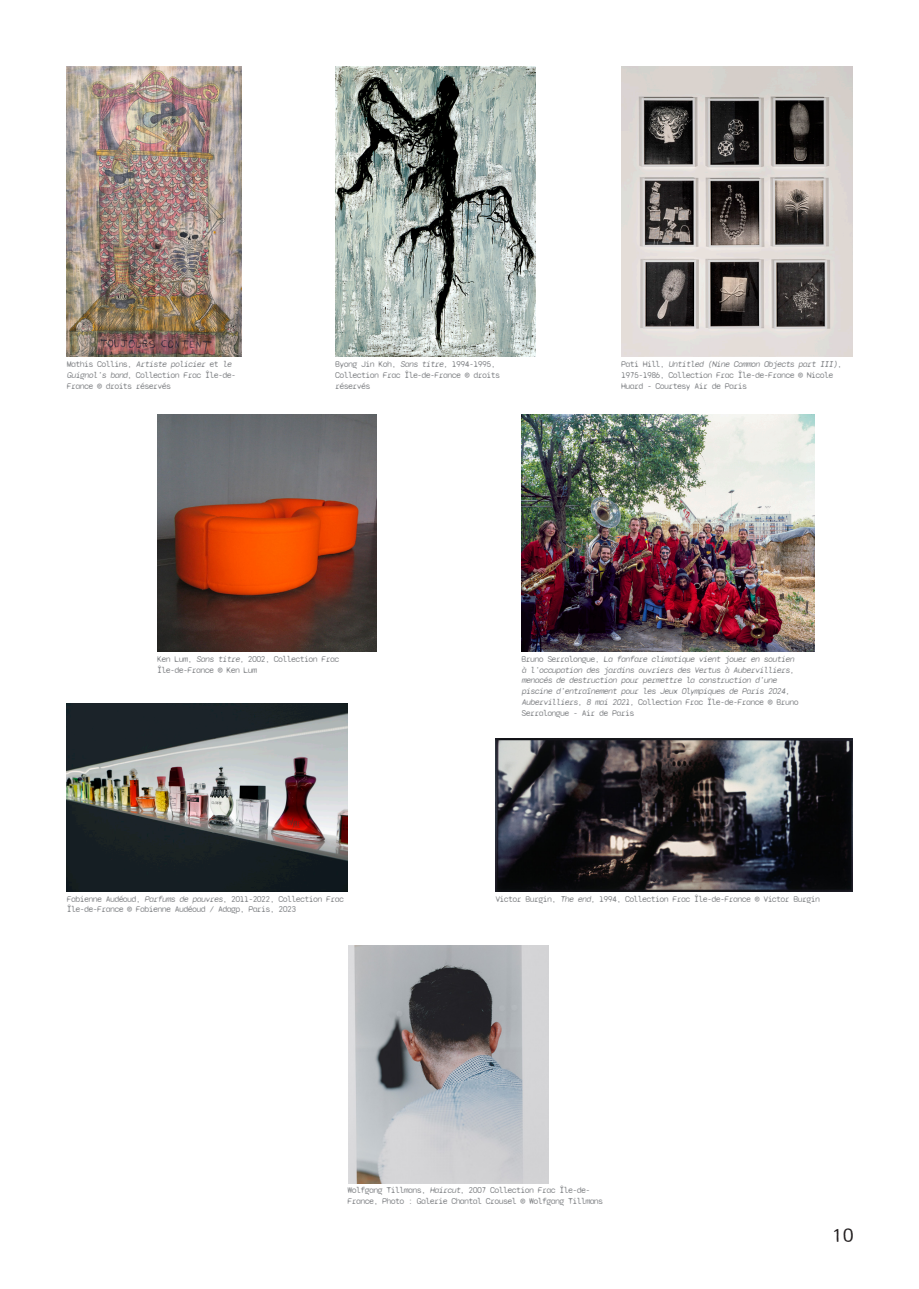
<style>
.page{position:relative;width:919px;height:1289px;background:#fff}
.page>*{position:absolute;margin:0;border:0;box-sizing:border-box;transform-origin:0 0}
.t1{font:300 18px "Fluxisch Else";color:#231f20}
.t2{font:9px/10.8px "Syne Mono";letter-spacing:-.07em;color:#8a8c8f}
.t3{font:italic 9px/10.8px "Syne Mono";color:#8a8c8f}
.s1{font-style:italic}
.s2{font-style:normal}
</style>
<div class="page">
<img style="left:157px;top:415px;width:219px;height:237px">
<img style="left:67px;top:67px;width:174px;height:290px">
<img style="left:621px;top:67px;width:231px;height:290px">
<img style="left:348px;top:945px;width:200px;height:238px">
<img style="left:495px;top:738px;width:357px;height:153px">
<img style="left:335px;top:67px;width:200px;height:290px">
<img style="left:67px;top:704px;width:280px;height:187px">
<img style="left:521px;top:415px;width:293px;height:237px">
<p class="t2" style="left:67px;top:359px;width:171px">Ma t h i s Co l l i n s , <span class="s1">Artiste policier</span> e t <span class="s1">le<br>Guignol’s band</span>, Collection Frac Île-de-<br>France © droits réservés</p>
<p class="t2" style="left:335px;top:359px;width:166px">Byong Jin Koh, <span class="s1">Sans titre,</span> 1994-1995,<br>Collection Frac Île-de-France © droits réservés</p>
<p class="t2" style="left:621px;top:359px;width:222px">P a t i H i l l , <span class="s1">Untitled (Nine Common Objects part III)</span>,<br>1975-1986, Collection Frac Île-de-France © Nicole<br>Huard - Courtesy Air de Paris</p>
<p class="t2" style="left:157px;top:654px;width:184px">Ken Lum, <span class="s1">Sans titre,</span> 2002, Collection Frac</p>
<p class="t2" style="left:157px;top:664px;width:101px">Île-de-France © Ken Lum</p>
<p class="t3" style="left:521px;top:653px;width:279px"><span class="s2">B r u n o S e r r a l o n gu e ,</span> La fanfare climatique vient jouer en soutien à l’occupation des jardins ouvriers des Vertus à Aubervilliers, menacés de destruction pour permettre la construction d’une piscine d’entraînement pour les Jeux Olympiques de Paris 2024, Aubervilliers, 8 mai 2021, <span class="s2">Collection Frac Île-de-France © Bruno Serralongue - Air de Paris</span></p>
<p class="t2" style="left:67px;top:893px;width:279px">Fabienne Audéoud, <span class="s1">Parfums de pauvres</span>, 2011-2022, Collection Frac<br>Île-de-France © Fabienne Audéoud / Adagp, Paris, 2023</p>
<p class="t2" style="left:495px;top:893px;width:326px">Victor Burgin, <span class="s1">The end,</span> 1994, Collection Frac Île-de-France © Victor Burgin</p>
<p class="t2" style="left:347px;top:1184px;width:257px">Wolfgang Tillmans, <span class="s1">Haircut</span>, 2007 Collection Frac Île-de-<br>France, Photo : Galerie Chantal Crousel © Wolfgang Tillmans</p>
<p class="t1" style="left:832px;top:1225px;width:23px">10</p>
</div>
